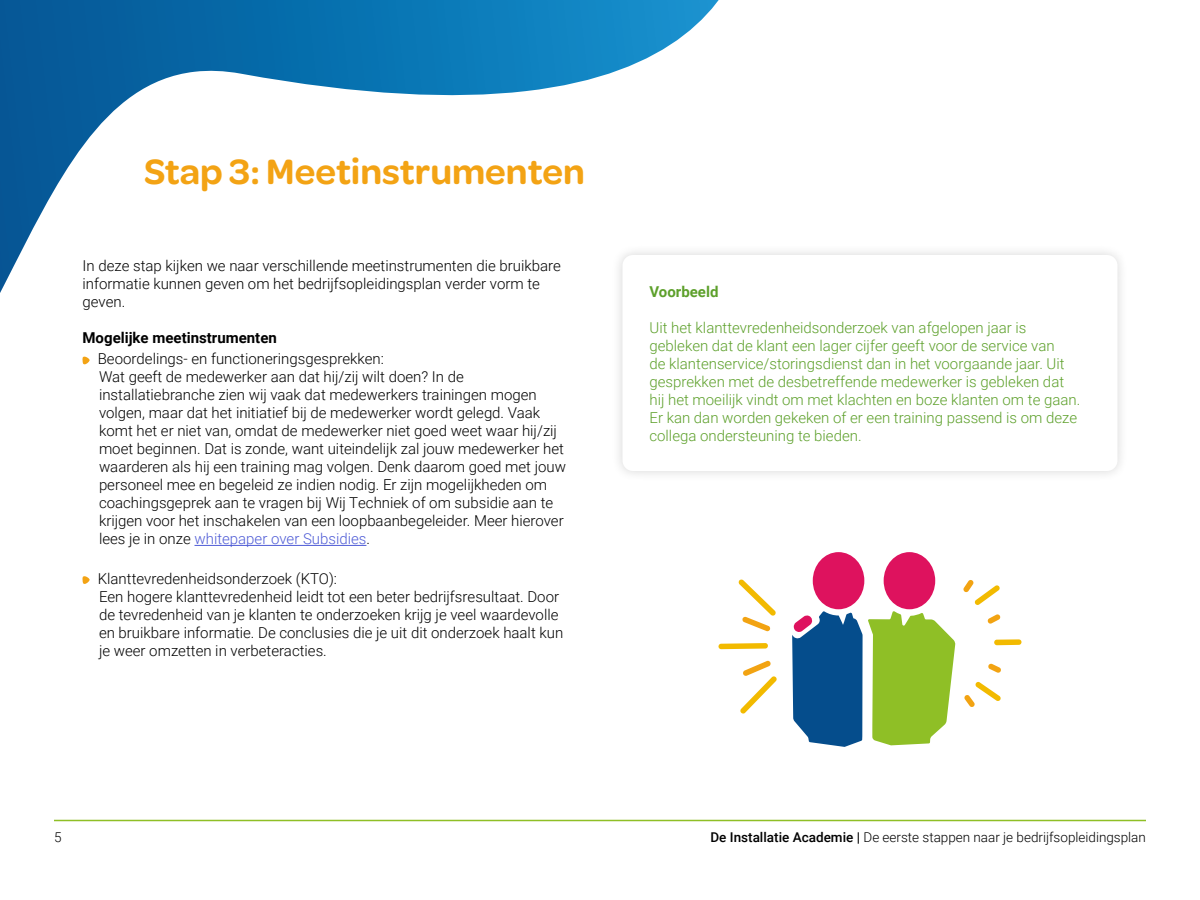
<style>
.page{position:relative;width:1200px;height:900px;background:#fff}
.page>*{position:absolute;margin:0;border:0;box-sizing:border-box;transform-origin:0 0}
.t1{font:600 37.5px "Omnes";color:#f3a314}
.t2{font:300 15px/18px "Roboto";color:#000}
.t3{font:300 15px/18px "Roboto";color:#5da02b}
.t4{font:700 15px "Roboto";color:#000}
.t5{font:700 15px "Roboto";color:#5da02b}
.t6{font:300 13.5px "Roboto";color:#000}
.s1{color:#4f5cd6}
.s2{font-weight:500}
</style>
<div class="page">
<hr style="left:54px;top:820px;width:1092px;height:1px;background:#8fbf25">
<svg style="left:0;top:0;width:719px;height:365px"></svg>
<hr style="left:195px;top:545px;width:171px;height:1px;background:#4f5cd6">
<svg style="left:82px;top:356px;width:8px;height:8px"></svg>
<svg style="left:82px;top:576px;width:8px;height:8px"></svg>
<div style="left:611px;top:243px;width:517px;height:239px;background:#000;opacity:.16"></div>
<div style="left:622px;top:255px;width:496px;height:216px;background:#fff;border-radius:10px"></div>
<div style="left:813px;top:552px;width:51px;height:57px;background:#de125e;border-radius:50%"></div>
<div style="left:884px;top:552px;width:51px;height:57px;background:#de125e;border-radius:50%"></div>
<svg style="left:792px;top:611px;width:163px;height:136px"></svg>
<svg style="left:718px;top:643px;width:50px;height:6px"></svg>
<svg style="left:740px;top:660px;width:37px;height:54px"></svg>
<svg style="left:738px;top:579px;width:38px;height:53px"></svg>
<svg style="left:964px;top:681px;width:37px;height:26px"></svg>
<svg style="left:987px;top:614px;width:14px;height:10px"></svg>
<svg style="left:988px;top:663px;width:13px;height:10px"></svg>
<svg style="left:963px;top:580px;width:37px;height:25px"></svg>
<div style="left:994px;top:639px;width:28px;height:6px;background:#f2ba00;border-radius:3px"></div>
<h1 class="t1" style="left:144px;top:146px;width:442px">Stap 3: Meetinstrumenten</h1>
<p class="t2" style="left:82px;top:256px;width:480px">In deze stap kijken we naar verschillende meetinstrumenten die bruikbare informatie kunnen geven om het bedrijfsopleidingsplan verder vorm te geven.</p>
<p class="t4" style="left:82px;top:327px;width:196px">Mogelijke meetinstrumenten</p>
<p class="t2" style="left:98px;top:349px;width:470px">Beoordelings- en functioneringsgesprekken:<br>Wat geeft de medewerker aan dat hij/zij wilt doen? In de installatiebranche zien wij vaak dat medewerkers trainingen mogen volgen, maar dat het initiatief bij de medewerker wordt gelegd. Vaak komt het er niet van, omdat de medewerker niet goed weet waar hij/zij moet beginnen. Dat is zonde, want uiteindelijk zal jouw medewerker het waarderen als hij een training mag volgen. Denk daarom goed met jouw personeel mee en begeleid ze indien nodig. Er zijn mogelijkheden om coachingsgeprek aan te vragen bij Wij Techniek of om subsidie aan te krijgen voor het inschakelen van een loopbaanbegeleider. Meer hierover lees je in onze <span class="s1">whitepaper over Subsidies</span>.</p>
<p class="t2" style="left:98px;top:569px;width:467px">Klanttevredenheidsonderzoek (KTO):<br>Een hogere klanttevredenheid leidt tot een beter bedrijfsresultaat. Door de tevredenheid van je klanten te onderzoeken krijg je veel waardevolle en bruikbare informatie. De conclusies die je uit dit onderzoek haalt kun je weer omzetten in verbeteracties.</p>
<p class="t5" style="left:650px;top:281px;width:70px">Voorbeeld</p>
<p class="t3" style="left:650px;top:318px;width:432px">Uit het klanttevredenheidsonderzoek van afgelopen jaar is gebleken dat de klant een lager cijfer geeft voor de service van<br>de klantenservice/storingsdienst dan in het voorgaande jaar. Uit gesprekken met de desbetreffende medewerker is gebleken dat hij het moeilijk vindt om met klachten en boze klanten om te gaan.<br>Er kan dan worden gekeken of er een training passend is om deze collega ondersteuning te bieden.</p>
<p class="t6" style="left:54px;top:828px;width:9px">5</p>
<p class="t6" style="left:710px;top:828px;width:437px"><span class="s2">De Installatie Academie |</span> De eerste stappen naar je bedrijfsopleidingsplan</p>
</div>
